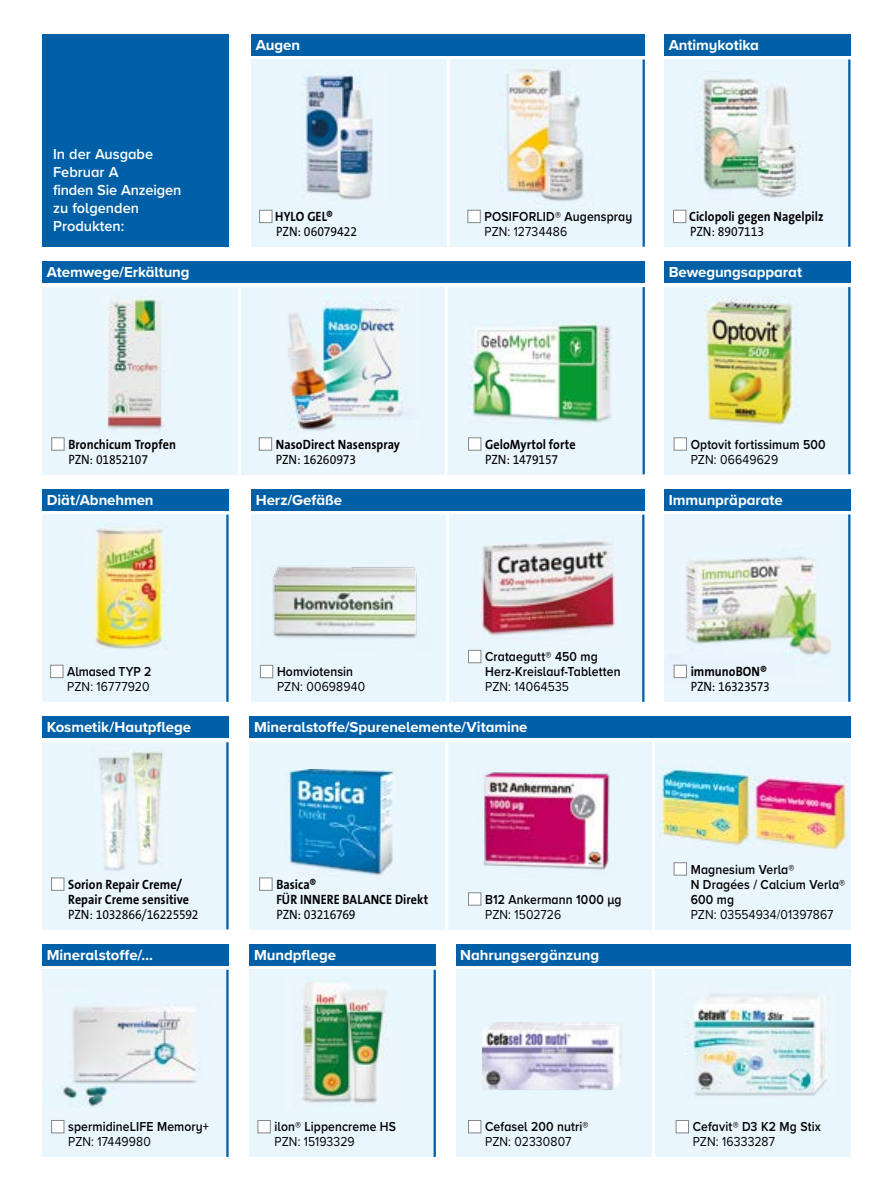
<style>
.page{position:relative;width:893px;height:1191px;background:#fff}
.page>*{position:absolute;margin:0;border:0;box-sizing:border-box;transform-origin:0 0}
.t1{font:700 15px "Proxima Nova A";letter-spacing:-.005em;color:#fff}
.t2{font:600 15px/18px "Proxima Nova A";color:#fff}
.t3{font:600 13.5px/15px "Proxima Nova A";letter-spacing:.01em;color:#000;scale:.9 1}
.t4{font:700 13.5px/15px "The Sans B7";letter-spacing:.005em;color:#000;scale:.9 1}
.t5{font:13.5px "Proxima Nova A";letter-spacing:.01em;color:#000;scale:.9 1}
.t6{font:13.5px "The Sans B5 Plain";letter-spacing:-.015em;color:#000;scale:.9 1}
</style>
<div class="page">
<div style="left:43px;top:969px;width:186px;height:188px;background:#eaf6fe"></div>
<div style="left:456px;top:969px;width:394px;height:188px;background:#eaf6fe"></div>
<div style="left:250px;top:742px;width:601px;height:187px;background:#eaf6fe"></div>
<div style="left:43px;top:514px;width:186px;height:188px;background:#eaf6fe"></div>
<div style="left:251px;top:514px;width:394px;height:188px;background:#eaf6fe"></div>
<div style="left:251px;top:60px;width:394px;height:187px;background:#eaf6fe"></div>
<div style="left:664px;top:60px;width:186px;height:187px;background:#eaf6fe"></div>
<div style="left:43px;top:287px;width:602px;height:187px;background:#eaf6fe"></div>
<div style="left:43px;top:742px;width:186px;height:187px;background:#eaf6fe"></div>
<hr style="left:643px;top:60px;width:2px;height:187px;background:#0060a7">
<hr style="left:848px;top:60px;width:2px;height:187px;background:#0060a7">
<hr style="left:226px;top:742px;width:3px;height:187px;background:#0060a7">
<hr style="left:226px;top:969px;width:3px;height:188px;background:#0060a7">
<hr style="left:643px;top:287px;width:2px;height:187px;background:#0060a7">
<hr style="left:226px;top:514px;width:3px;height:188px;background:#0060a7">
<hr style="left:642px;top:514px;width:2px;height:188px;background:#0060a7">
<hr style="left:445px;top:285px;width:3px;height:191px;background:#fff">
<hr style="left:652px;top:741px;width:3px;height:191px;background:#fff">
<hr style="left:447px;top:57px;width:3px;height:192px;background:#fff">
<hr style="left:238px;top:285px;width:3px;height:191px;background:#fff">
<hr style="left:445px;top:741px;width:3px;height:191px;background:#fff">
<hr style="left:446px;top:512px;width:3px;height:192px;background:#fff">
<div style="left:251px;top:34px;width:394px;height:21px;background:#0060a7"></div>
<div style="left:664px;top:34px;width:186px;height:21px;background:#0060a7"></div>
<div style="left:43px;top:489px;width:186px;height:21px;background:#0060a7"></div>
<div style="left:251px;top:489px;width:394px;height:21px;background:#0060a7"></div>
<div style="left:250px;top:716px;width:601px;height:22px;background:#0060a7"></div>
<div style="left:43px;top:944px;width:186px;height:21px;background:#0060a7"></div>
<div style="left:456px;top:944px;width:394px;height:21px;background:#0060a7"></div>
<div style="left:43px;top:261px;width:602px;height:22px;background:#0060a7"></div>
<div style="left:43px;top:716px;width:186px;height:22px;background:#0060a7"></div>
<div style="left:664px;top:287px;width:186px;height:187px;background:#eaf6fe"></div>
<hr style="left:848px;top:287px;width:2px;height:187px;background:#0060a7">
<div style="left:664px;top:261px;width:186px;height:22px;background:#0060a7"></div>
<div style="left:664px;top:514px;width:186px;height:187px;background:#eaf6fe"></div>
<hr style="left:848px;top:514px;width:2px;height:187px;background:#0060a7">
<div style="left:664px;top:489px;width:186px;height:21px;background:#0060a7"></div>
<div style="left:250px;top:969px;width:186px;height:188px;background:#eaf6fe"></div>
<div style="left:250px;top:944px;width:186px;height:21px;background:#0060a7"></div>
<hr style="left:434px;top:969px;width:2px;height:188px;background:#0060a7">
<hr style="left:652px;top:967px;width:3px;height:192px;background:#fff">
<div style="left:43px;top:34px;width:186px;height:213px;background:#0060a7"></div>
<img style="left:500px;top:67px;width:84px;height:135px">
<img style="left:468px;top:322px;width:143px;height:102px">
<img style="left:63px;top:1006px;width:137px;height:101px">
<img style="left:272px;top:565px;width:145px;height:74px">
<img style="left:480px;top:541px;width:136px;height:96px">
<img style="left:696px;top:78px;width:105px;height:120px">
<img style="left:659px;top:767px;width:91px;height:79px">
<img style="left:752px;top:776px;width:95px;height:73px">
<img style="left:705px;top:297px;width:92px;height:129px">
<img style="left:90px;top:527px;width:76px;height:124px">
<img style="left:301px;top:980px;width:87px;height:123px">
<img style="left:483px;top:772px;width:127px;height:98px">
<img style="left:686px;top:994px;width:141px;height:102px">
<img style="left:482px;top:1022px;width:140px;height:68px">
<img style="left:284px;top:769px;width:111px;height:107px">
<img style="left:673px;top:556px;width:158px;height:123px">
<img style="left:272px;top:302px;width:135px;height:144px">
<img style="left:106px;top:295px;width:58px;height:135px">
<img style="left:98px;top:749px;width:65px;height:122px">
<div style="left:673px;top:210px;width:13px;height:13px;background:#fff;border:1px solid #868786"></div>
<div style="left:674px;top:862px;width:13px;height:13px;background:#fff;border:1px solid #868786"></div>
<div style="left:51px;top:1120px;width:13px;height:13px;background:#fff;border:1px solid #868786"></div>
<div style="left:260px;top:665px;width:13px;height:13px;background:#fff;border:1px solid #868786"></div>
<div style="left:468px;top:650px;width:13px;height:13px;background:#fff;border:1px solid #868786"></div>
<div style="left:259px;top:210px;width:13px;height:13px;background:#fff;border:1px solid #868786"></div>
<div style="left:468px;top:437px;width:13px;height:13px;background:#fff;border:1px solid #868786"></div>
<div style="left:259px;top:437px;width:13px;height:13px;background:#fff;border:1px solid #868786"></div>
<div style="left:467px;top:210px;width:14px;height:13px;background:#fff;border:1px solid #868786"></div>
<div style="left:674px;top:665px;width:13px;height:13px;background:#fff;border:1px solid #868786"></div>
<div style="left:51px;top:437px;width:14px;height:13px;background:#fff;border:1px solid #868786"></div>
<div style="left:674px;top:437px;width:13px;height:13px;background:#fff;border:1px solid #868786"></div>
<div style="left:50px;top:665px;width:13px;height:13px;background:#fff;border:1px solid #868786"></div>
<div style="left:258px;top:1120px;width:13px;height:13px;background:#fff;border:1px solid #868786"></div>
<div style="left:468px;top:892px;width:13px;height:13px;background:#fff;border:1px solid #868786"></div>
<div style="left:676px;top:1120px;width:13px;height:13px;background:#fff;border:1px solid #868786"></div>
<div style="left:468px;top:1120px;width:13px;height:13px;background:#fff;border:1px solid #868786"></div>
<div style="left:51px;top:877px;width:13px;height:13px;background:#fff;border:1px solid #868786"></div>
<div style="left:259px;top:877px;width:13px;height:13px;background:#fff;border:1px solid #868786"></div>
<img style="left:301px;top:75px;width:72px;height:125px">
<p class="t2" style="left:53px;top:144px;width:130px">In der Ausgabe<br>Februar A<br>finden Sie Anzeigen zu folgenden<br>Produkten:</p>
<p class="t1" style="left:47px;top:261px;width:144px">Atemwege/Erkältung</p>
<p class="t4" style="left:68px;top:437px;width:121px">Bronchicum Tropfen</p>
<p class="t6" style="left:68px;top:452px;width:90px">PZN: 01852107</p>
<p class="t1" style="left:256px;top:33px;width:46px">Augen</p>
<p class="t1" style="left:669px;top:33px;width:92px">Antimykotika</p>
<p class="t4" style="left:275px;top:209px;width:65px">HYLO GEL®</p>
<p class="t6" style="left:276px;top:224px;width:91px">PZN: 06079422</p>
<p class="t4" style="left:276px;top:437px;width:139px">NasoDirect Nasenspray</p>
<p class="t6" style="left:276px;top:452px;width:91px">PZN: 16260973</p>
<p class="t3" style="left:484px;top:209px;width:166px">POSIFORLID® Augenspray</p>
<p class="t5" style="left:484px;top:222px;width:93px">PZN: 12734486</p>
<p class="t4" style="left:689px;top:209px;width:151px">Ciclopoli gegen Nagelpilz</p>
<p class="t6" style="left:690px;top:224px;width:84px">PZN: 8907113</p>
<p class="t1" style="left:669px;top:261px;width:135px">Bewegungsapparat</p>
<p class="t4" style="left:485px;top:437px;width:102px">GeloMyrtol forte</p>
<p class="t6" style="left:485px;top:452px;width:83px">PZN: 1479157</p>
<p class="t3" style="left:691px;top:436px;width:151px">Optovit fortissimum 500</p>
<p class="t5" style="left:691px;top:449px;width:99px">PZN: 06649629</p>
<p class="t1" style="left:47px;top:488px;width:108px">Diät/Abnehmen</p>
<p class="t1" style="left:256px;top:488px;width:88px">Herz/Gefäße</p>
<p class="t1" style="left:669px;top:488px;width:116px">Immunpräparate</p>
<p class="t3" style="left:67px;top:664px;width:95px">Almased TYP 2</p>
<p class="t5" style="left:67px;top:676px;width:93px">PZN: 16777920</p>
<p class="t1" style="left:47px;top:716px;width:146px">Kosmetik/Hautpflege</p>
<p class="t3" style="left:277px;top:664px;width:86px">Homviotensin</p>
<p class="t5" style="left:277px;top:677px;width:100px">PZN: 00698940</p>
<p class="t3" style="left:485px;top:649px;width:152px">Crataegutt® 450 mg<br>Herz-Kreislauf-Tabletten</p>
<p class="t5" style="left:485px;top:677px;width:95px">PZN: 14064535</p>
<p class="t1" style="left:254px;top:716px;width:275px">Mineralstoffe/Spurenelemente/Vitamine</p>
<p class="t4" style="left:68px;top:877px;width:136px">Sorion Repair Creme/<br>Repair Creme sensitive</p>
<p class="t6" style="left:68px;top:907px;width:146px">PZN: 1032866/16225592</p>
<p class="t4" style="left:276px;top:877px;width:171px">Basica®<br>FÜR INNERE BALANCE Direkt</p>
<p class="t6" style="left:276px;top:907px;width:90px">PZN: 03216769</p>
<p class="t3" style="left:485px;top:891px;width:153px">B12 Ankermann 1000 µg</p>
<p class="t5" style="left:485px;top:904px;width:86px">PZN: 1502726</p>
<p class="t1" style="left:47px;top:943px;width:108px">Mineralstoffe/…</p>
<p class="t1" style="left:460px;top:943px;width:140px">Nahrungsergänzung</p>
<p class="t1" style="left:254px;top:943px;width:84px">Mundpflege</p>
<p class="t4" style="left:691px;top:664px;width:86px">immunoBON®</p>
<p class="t6" style="left:691px;top:679px;width:90px">PZN: 16323573</p>
<p class="t3" style="left:691px;top:861px;width:173px">Magnesium Verla®<br>N Dragées / Calcium Verla®<br>600 mg</p>
<p class="t5" style="left:691px;top:904px;width:160px">PZN: 03554934/01397867</p>
<p class="t3" style="left:68px;top:1119px;width:158px">spermidineLIFE Memory+</p>
<p class="t5" style="left:68px;top:1131px;width:93px">PZN: 17449980</p>
<p class="t3" style="left:275px;top:1119px;width:137px">ilon® Lippencreme HS</p>
<p class="t5" style="left:275px;top:1131px;width:91px">PZN: 15193329</p>
<p class="t3" style="left:485px;top:1119px;width:116px">Cefasel 200 nutri®</p>
<p class="t5" style="left:485px;top:1131px;width:97px">PZN: 02330807</p>
<p class="t3" style="left:693px;top:1119px;width:144px">Cefavit® D3 K2 Mg Stix</p>
<p class="t5" style="left:693px;top:1131px;width:93px">PZN: 16333287</p>
</div>
